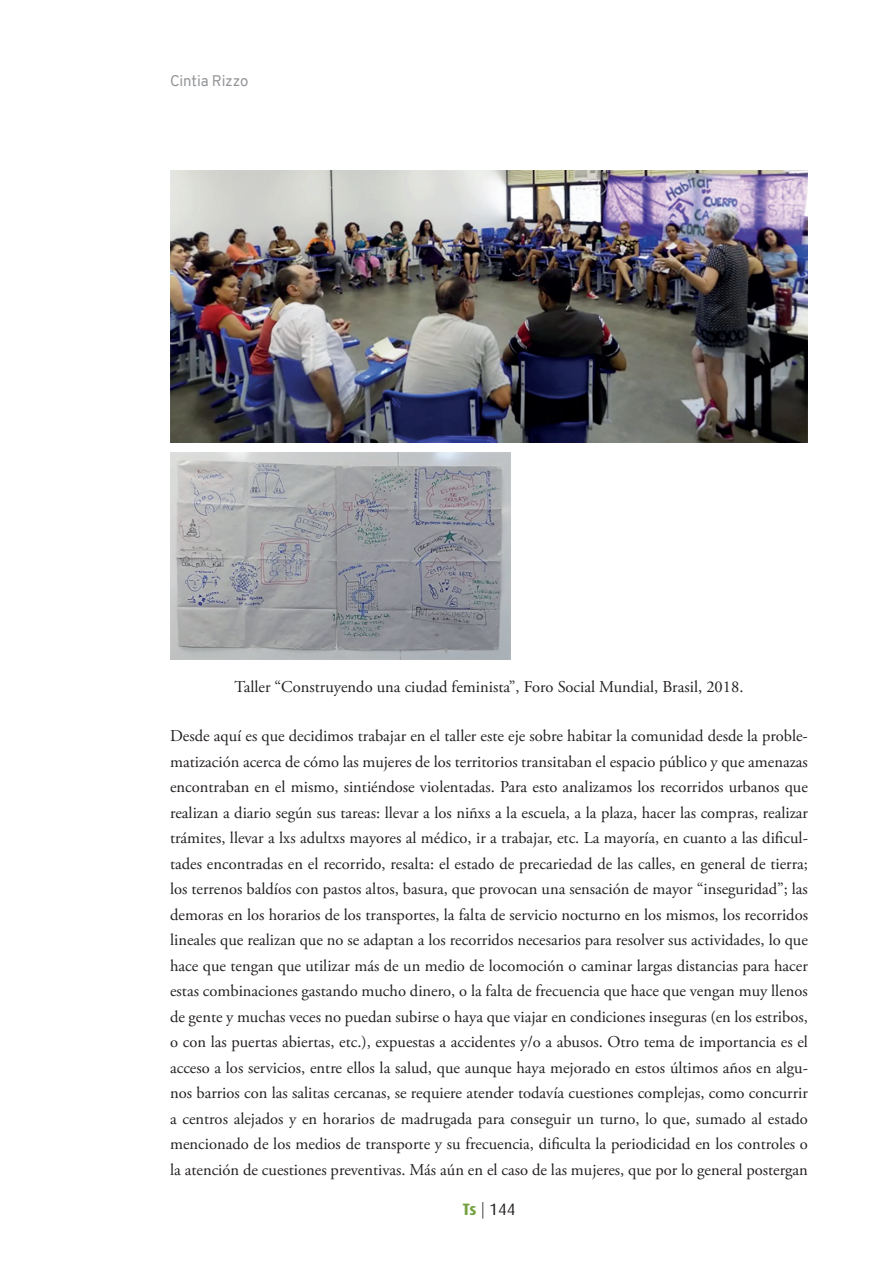
<style>
.page{position:relative;width:893px;height:1263px;background:#fff}
.page>*{position:absolute;margin:0;border:0;box-sizing:border-box;transform-origin:0 0}
.t1{font:16.5px/25.5px "Adobe Garamond Pro";color:#231f20;text-align:justify}
.t2{font:16.5px "Dax";color:#231f20}
.t3{font:15px "Overpass";letter-spacing:-.01em;color:#939598}
.s1{font-weight:700;color:#72a13e}
.s2{font-weight:300}
</style>
<div class="page">
<img style="left:170px;top:170px;width:638px;height:272px">
<img style="left:170px;top:452px;width:340px;height:207px">
<p class="t3" style="left:170px;top:71px;width:80px">Cintia Rizzo</p>
<p class="t1" style="left:235px;top:675px;width:510px">Taller “Construyendo una ciudad feminista”, Foro Social Mundial, Brasil, 2018.</p>
<p class="t1" style="left:170px;top:724px;width:639px">Desde aquí es que decidimos trabajar en el taller este eje sobre habitar la comunidad desde la proble&shy;matización acerca de cómo las mujeres de los territorios transitaban el espacio público y que amenazas encontraban en el mismo, sintiéndose violentadas. Para esto analizamos los recorridos urbanos que realizan a diario según sus tareas: llevar a los niñxs a la escuela, a la plaza, hacer las compras, realizar trámites, llevar a lxs adultxs mayores al médico, ir a trabajar, etc. La mayoría, en cuanto a las dificul&shy;tades encontradas en el recorrido, resalta: el estado de precariedad de las calles, en general de tierra; los terrenos baldíos con pastos altos, basura, que provocan una sensación de mayor “inseguridad”; las demoras en los horarios de los transportes, la falta de servicio nocturno en los mismos, los recorridos lineales que realizan que no se adaptan a los recorridos necesarios para resolver sus actividades, lo que hace que tengan que utilizar más de un medio de locomoción o caminar largas distancias para hacer estas combinaciones gastando mucho dinero, o la falta de frecuencia que hace que vengan muy llenos de gente y muchas veces no puedan subirse o haya que viajar en condiciones inseguras (en los estribos, o con las puertas abiertas, etc.), expuestas a accidentes y/o a abusos. Otro tema de importancia es el acceso a los servicios, entre ellos la salud, que aunque haya mejorado en estos últimos años en algu&shy;nos barrios con las salitas cercanas, se requiere atender todavía cuestiones complejas, como concurrir a centros alejados y en horarios de madrugada para conseguir un turno, lo que, sumado al estado mencionado de los medios de transporte y su frecuencia, dificulta la periodicidad en los controles o la atención de cuestiones preventivas. Más aún en el caso de las mujeres, que por lo general postergan</p>
<p class="t2" style="left:463px;top:1200px;width:54px"><span class="s1">Ts</span> <span class="s2">|</span> 144</p>
</div>
